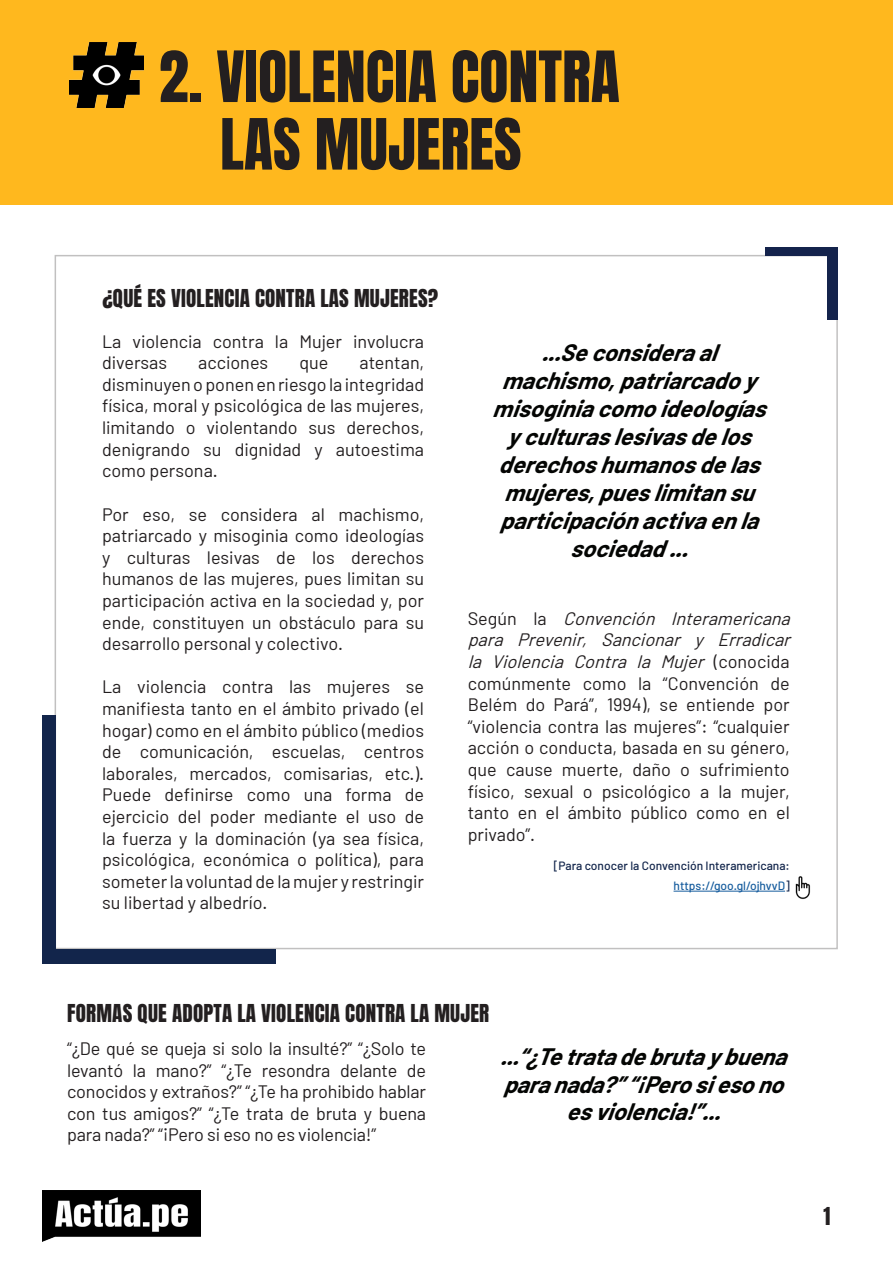
<style>
.page{position:relative;width:893px;height:1263px;background:#fff}
.page>*{position:absolute;margin:0;border:0;box-sizing:border-box;transform-origin:0 0}
.t1{font:60px "Anton";color:#231f20}
.t2{font:italic 700 23.25px/28px "Barlow";color:#040503;text-align:center}
.t3{font:21px "Anton";letter-spacing:.01em;color:#231f20}
.t4{font:18px/21.6px "Barlow";color:#231f20;text-align:justify}
.t5{font:500 12px "Barlow";color:#12254b}
.t6{font:500 12px "Barlow";color:#175d9e}
.s1{font-size:24px}
.s2{font-style:italic}
.s3{color:#12254b}
</style>
<div class="page">
<div style="left:0;top:0;width:893px;height:204px;background:#ffb81e"></div>
<img style="left:70px;top:43px;width:73px;height:65px">
<img style="left:42px;top:1190px;width:159px;height:51px">
<div style="left:765px;top:247px;width:73px;height:9px;background:#14234c"></div>
<div style="left:827px;top:247px;width:11px;height:73px;background:#14234c"></div>
<div style="left:42px;top:715px;width:13px;height:248px;background:#12254b"></div>
<div style="left:43px;top:949px;width:233px;height:14px;background:#12254b"></div>
<hr style="left:673px;top:891px;width:112px;height:1px;background:#175d9e">
<img style="left:795px;top:876px;width:16px;height:23px">
<h1 class="t1" style="left:159px;top:46px;width:462px">2. VIOLENCIA CONTRA</h1>
<h1 class="t1" style="left:220px;top:114px;width:303px">LAS MUJERES</h1>
<p class="t3" style="left:102px;top:287px;width:337px">¿QUÉ ES VIOLENCIA CONTRA LAS MUJERES?</p>
<p class="t4" style="left:102px;top:330px;width:324px">La violencia contra la Mujer involucra diversas</p>
<p class="t4" style="left:198px;top:352px;width:72px">acciones</p>
<p class="t4" style="left:299px;top:352px;width:31px">que</p>
<p class="t4" style="left:102px;top:352px;width:324px;text-indent:257px">atentan, disminuyen o ponen en riesgo la integridad física, moral y psicológica de las mujeres, limitando o violentando sus derechos, denigrando su dignidad y autoestima como persona.</p>
<p class="t4" style="left:102px;top:503px;width:324px">Por eso, se considera al machismo, patriarcado y misoginia como ideologías y culturas lesivas de los derechos humanos de las mujeres, pues limitan su participación activa en la sociedad y, por ende, constituyen un obstáculo para su desarrollo personal y colectivo.</p>
<p class="t4" style="left:102px;top:676px;width:324px">La violencia contra las mujeres se manifiesta tanto en el ámbito privado (el hogar) como en el ámbito público (medios de comunicación, escuelas, centros laborales, mercados, comisarias, etc.).<br>Puede definirse como una forma de ejercicio del poder mediante el uso de la fuerza y la dominación (ya sea física, psicológica, económica o política), para someter la voluntad de la mujer y restringir su libertad y albedrío.</p>
<p class="t2" style="left:492px;top:339px;width:285px"><span class="s1">...</span>Seconsideraal machismo,patriarcadoy misoginiacomoideologías yculturaslesivasdelos derechoshumanosdelas mujeres,pueslimitansu participaciónactivaenla sociedad<span class="s1">...</span></p>
<p class="t4" style="left:468px;top:607px;width:329px;text-align:left">S e g ú n l a <span class="s2">Convención Interamericana para Prevenir, Sancionar y Erradicar la Violencia Contra la Mujer</span> ( c o n o c i d a comúnmente como la “Convención de Belém do Pará”, 1994), se entiende por “violencia contra las mujeres”: “cualquier acción o conducta, basada en su género, que cause muerte, daño o sufrimiento físico, sexual o psicológico a la mujer, tanto en el ámbito público como en el privado”.</p>
<p class="t5" style="left:554px;top:858px;width:238px">[Para conocer la Convención Interamericana:</p>
<p class="t6" style="left:673px;top:878px;width:118px">https://goo.gl/ojhvvD<span class="s3">]</span></p>
<p class="t3" style="left:67px;top:1003px;width:424px">FORMAS QUE ADOPTA LA VIOLENCIA CONTRA LA MUJER</p>
<p class="t4" style="left:67px;top:1037px;width:361px">“¿De qué se queja si solo la insulté?” “¿Solo te levantó la mano?” “¿Te resondra delante de conocidos y extraños?” “¿Te ha prohibido hablar con tus amigos?” “¿Te trata de bruta y buena para nada?” “¡Pero si eso no es violencia!”</p>
<p class="t2" style="left:500px;top:1042px;width:298px">...“¿Tetratadebrutaybuena paranada?”“¡Perosiesono esviolencia!”...</p>
<p class="t3" style="left:823px;top:1205px;width:8px">1</p>
</div>
